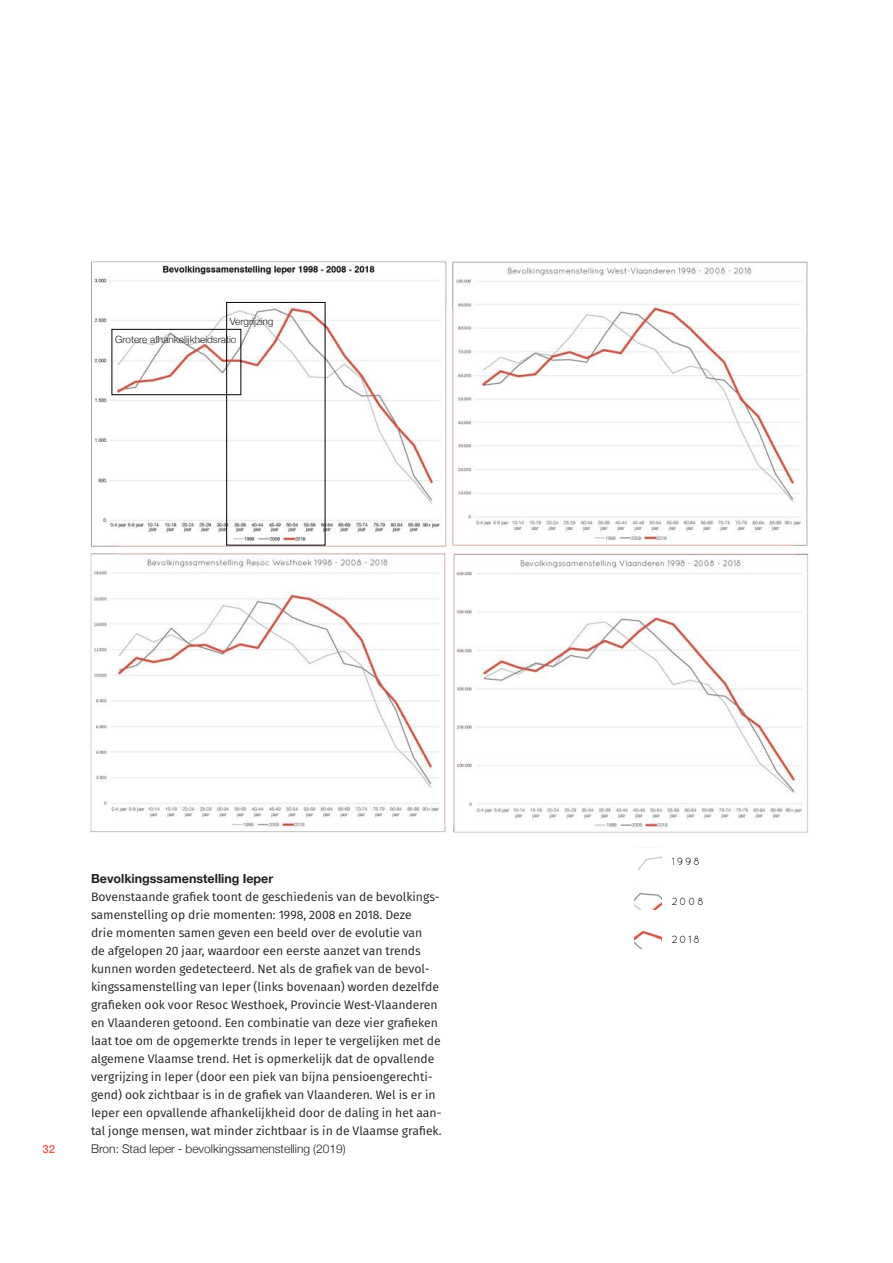
<style>
.page{position:relative;width:893px;height:1263px;background:#fff}
.page>*{position:absolute;margin:0;border:0;box-sizing:border-box;transform-origin:0 0}
._00_broodtekst{font:700 12.6px "Helvetica Neue";color:#231f20}
._00_broodtekst-2{font:12.15px/18px "Fira Sans";color:#231f20}
._00_broodtekst-3{font:300 12px "Helvetica Neue";color:#231f20}
.t1{font:500 11.25px "Helvetica Neue";color:#f05248}
.t2{font:10.5px "Quicksand";letter-spacing:.15em;color:#000}
.t3{font:300 10.05px "Helvetica Neue";color:#231f20}
</style>
<div class="page">
<img style="left:90px;top:261px;width:718px;height:572px">
<div style="left:226px;top:302px;width:99px;height:243px;border:1px solid #000"></div>
<div style="left:112px;top:329px;width:129px;height:66px;border:1px solid #000"></div>
<img style="left:638px;top:856px;width:24px;height:13px">
<img style="left:635px;top:892px;width:27px;height:17px">
<img style="left:635px;top:930px;width:27px;height:18px">
<p class="t3" style="left:230px;top:314px;width:45px">Vergrijzing</p>
<p class="t3" style="left:115px;top:332px;width:123px">Grotere afhankelijkheidsratio</p>
<p class="t1" style="left:43px;top:1140px;width:14px">32</p>
<p class="_00_broodtekst" style="left:91px;top:869px;width:184px">Bevolkingssamenstelling Ieper</p>
<p class="_00_broodtekst-2" style="left:91px;top:888px;width:352px">Bovenstaande grafiek toont de geschiedenis van de bevolkings&shy;samenstelling op drie momenten: 1998, 2008 en 2018. Deze<br>drie momenten samen geven een beeld over de evolutie van<br>de afgelopen 20 jaar, waardoor een eerste aanzet van trends kunnen worden gedetecteerd. Net als de grafiek van de bevol&shy;kingssamenstelling van Ieper (links bovenaan) worden dezelfde grafieken ook voor Resoc Westhoek, Provincie West-Vlaanderen en Vlaanderen getoond. Een combinatie van deze vier grafieken laat toe om de opgemerkte trends in Ieper te vergelijken met de algemene Vlaamse trend. Het is opmerkelijk dat de opvallende vergrijzing in Ieper (door een piek van bijna pensioengerechti&shy;gend) ook zichtbaar is in de grafiek van Vlaanderen. Wel is er in Ieper een opvallende afhankelijkheid door de daling in het aan&shy;tal jonge mensen, wat minder zichtbaar is in de Vlaamse grafiek.</p>
<p class="_00_broodtekst-3" style="left:91px;top:1139px;width:256px">Bron: Stad Ieper - bevolkingssamenstelling (2019)</p>
<p class="t2" style="left:672px;top:855px;width:30px">1998</p>
<p class="t2" style="left:672px;top:895px;width:34px">2008</p>
<p class="t2" style="left:672px;top:933px;width:30px">2018</p>
</div>
